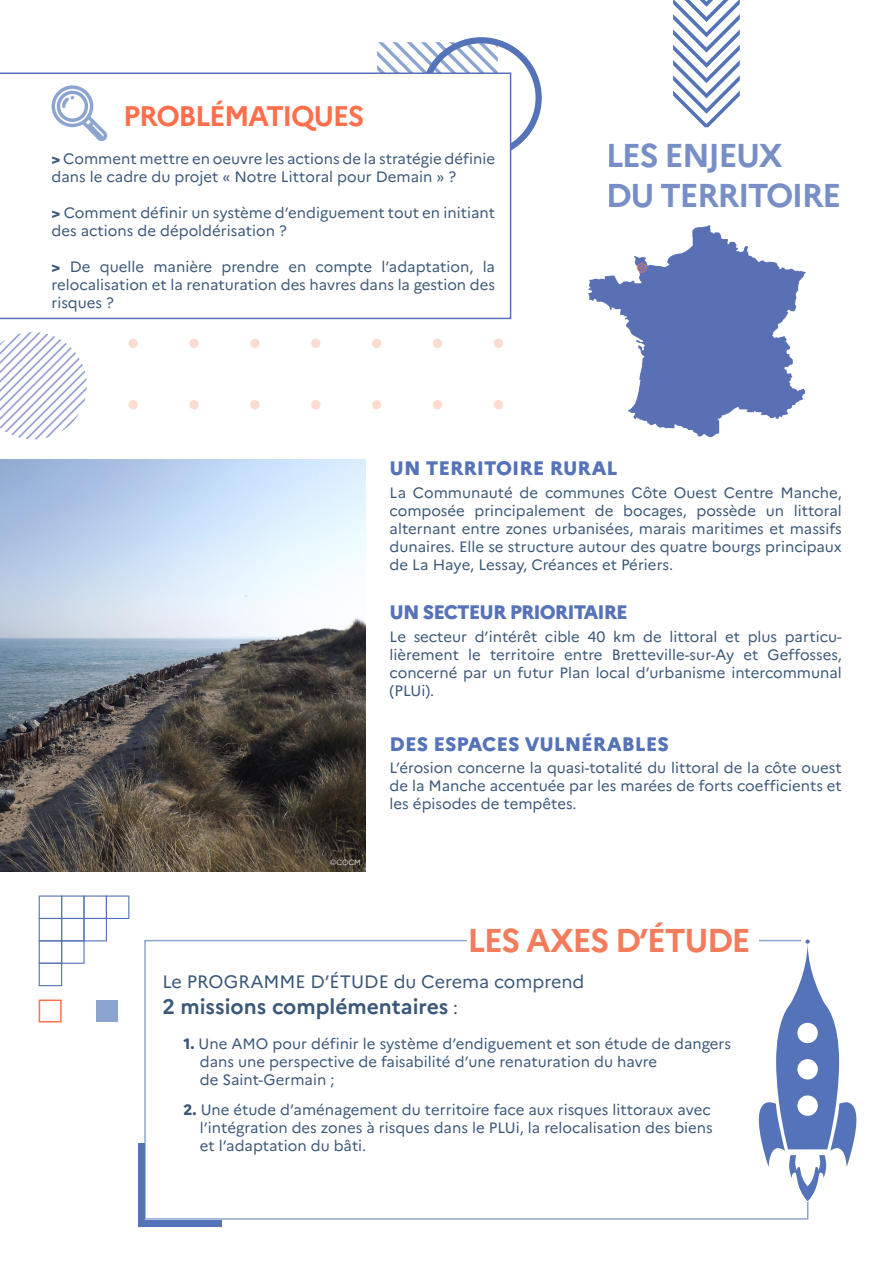
<style>
.page{position:relative;width:893px;height:1263px;background:#fff}
.page>*{position:absolute;margin:0;border:0;box-sizing:border-box;transform-origin:0 0}
.t1{font:700 33px/39.6px "Marianne";letter-spacing:-.05em;color:#5673b8}
.t2{font:700 33px "Marianne";letter-spacing:-.05em;color:#f37c5d}
.t3{font:700 28.35px "Marianne";letter-spacing:-.05em;color:#ff6f4c}
.t4{font:700 21px "Marianne";color:#3b5879}
.t5{font:800 19.5px "Marianne";color:#5673b8}
.t6{font:800 19.5px "Marianne";letter-spacing:-.04em;color:#5673b8}
.t7{font:800 19.5px "Marianne";color:#5573b8}
.t8{font:18px "Marianne";color:#3b5879}
.t9{font:15px/18px "Marianne";color:#3b5879;text-align:justify}
.t10{font:300 7.5px "Marianne";color:#fff}
.s1{font-weight:800}
.s2{font-weight:400;font-size:18px}
</style>
<div class="page">
<svg style="left:377px;top:37px;width:165px;height:121px"></svg>
<svg style="left:0;top:72px;width:511px;height:247px"></svg>
<img style="left:588px;top:225px;width:218px;height:213px">
<svg style="left:636px;top:262px;width:11px;height:11px"></svg>
<svg style="left:52px;top:85px;width:56px;height:56px"></svg>
<svg style="left:673px;top:0;width:67px;height:127px"></svg>
<img style="left:0;top:460px;width:366px;height:412px">
<div style="left:128px;top:400px;width:10px;height:9px;background:#fcdcd0;border-radius:50%"></div>
<div style="left:128px;top:339px;width:10px;height:9px;background:#fcdcd0;border-radius:50%"></div>
<div style="left:189px;top:400px;width:10px;height:9px;background:#fcdcd0;border-radius:50%"></div>
<div style="left:189px;top:339px;width:10px;height:9px;background:#fcdcd0;border-radius:50%"></div>
<div style="left:250px;top:400px;width:10px;height:9px;background:#fcdcd0;border-radius:50%"></div>
<div style="left:250px;top:339px;width:10px;height:9px;background:#fcdcd0;border-radius:50%"></div>
<div style="left:311px;top:400px;width:9px;height:9px;background:#fcdcd0;border-radius:50%"></div>
<div style="left:311px;top:339px;width:9px;height:9px;background:#fcdcd0;border-radius:50%"></div>
<div style="left:372px;top:400px;width:9px;height:9px;background:#fcdcd0;border-radius:50%"></div>
<div style="left:372px;top:339px;width:9px;height:9px;background:#fcdcd0;border-radius:50%"></div>
<div style="left:433px;top:400px;width:9px;height:9px;background:#fcdcd0;border-radius:50%"></div>
<div style="left:433px;top:339px;width:9px;height:9px;background:#fcdcd0;border-radius:50%"></div>
<div style="left:494px;top:400px;width:9px;height:9px;background:#fcdcd0;border-radius:50%"></div>
<div style="left:494px;top:339px;width:9px;height:9px;background:#fcdcd0;border-radius:50%"></div>
<svg style="left:0;top:332px;width:87px;height:107px"></svg>
<div style="left:144px;top:940px;width:664px;height:279px;background:#fff;border:2px solid #8da6d0"></div>
<div style="left:138px;top:1143px;width:7px;height:84px;background:#5573b8"></div>
<div style="left:138px;top:1220px;width:83px;height:7px;background:#5573b8"></div>
<div style="left:467px;top:918px;width:292px;height:45px;background:#fff"></div>
<svg style="left:758px;top:939px;width:99px;height:262px"></svg>
<svg style="left:39px;top:895px;width:90px;height:91px"></svg>
<div style="left:96px;top:1000px;width:22px;height:22px;background:#8ca5d0"></div>
<div style="left:39px;top:999px;width:23px;height:23px;border:2px solid #ff6f4c"></div>
<hr style="left:892px;top:1012px;width:1px;height:56px;background:#5573b8">
<p class="t3" style="left:123px;top:99px;width:243px">PROBLÉMATIQUES</p>
<p class="t9" style="left:52px;top:149px;width:445px"><span class="s1">&gt;</span> Comment mettre en oeuvre les actions de la stratégie définie dans le cadre du projet « Notre Littoral pour Demain » ?</p>
<p class="t9" style="left:52px;top:203px;width:445px"><span class="s1">&gt;</span> Comment définir un système d’endiguement tout en initiant des actions de dépoldérisation ?</p>
<p class="t9" style="left:52px;top:257px;width:445px"><span class="s1">&gt;</span> De quelle manière prendre en compte l’adaptation, la relocalisation et la renaturation des havres dans la gestion des risques ?</p>
<h1 class="t1" style="left:606px;top:135px;width:237px">LES ENJEUX<br>DU TERRITOIRE</h1>
<p class="t10" style="left:330px;top:857px;width:32px">©COCM</p>
<p class="t7" style="left:390px;top:456px;width:229px">UN TERRITOIRE RURAL</p>
<p class="t9" style="left:390px;top:483px;width:454px">La Communauté de communes Côte Ouest Centre Manche, composée principalement de bocages, possède un littoral alternant entre zones urbanisées, marais maritimes et massifs dunaires. Elle se structure autour des quatre bourgs principaux de La Haye, Lessay, Créances et Périers.</p>
<p class="t6" style="left:390px;top:601px;width:240px">UN SECTEUR PRIORITAIRE</p>
<p class="t9" style="left:390px;top:627px;width:454px">Le secteur d’intérêt cible 40 km de littoral et plus particu&shy;lièrement le territoire entre Bretteville-sur-Ay et Geffosses, concerné par un futur Plan local d’urbanisme intercommunal (PLUi).</p>
<p class="t5" style="left:390px;top:732px;width:281px">DES ESPACES VULNÉRABLES</p>
<p class="t9" style="left:390px;top:759px;width:454px">L’érosion concerne la quasi-totalité du littoral de la côte ouest de la Manche accentuée par les marées de forts coefficients et les épisodes de tempêtes.</p>
<p class="t2" style="left:467px;top:920px;width:285px">LES AXES D’ÉTUDE</p>
<p class="t8" style="left:162px;top:971px;width:424px">Le PROGRAMME D’ÉTUDE du Cerema comprend</p>
<p class="t4" style="left:162px;top:993px;width:297px">2 missions complémentaires <span class="s2">:</span></p>
<p class="t9" style="left:200px;top:1034px;width:533px;text-align:left;text-indent:-16px"><span class="s1">1.</span> Une AMO pour définir le système d’endiguement et son étude de dangers dans une perspective de faisabilité d’une renaturation du havre<br>de Saint-Germain ;</p>
<p class="t9" style="left:200px;top:1101px;width:515px;text-align:left;text-indent:-16px"><span class="s1">2.</span> Une étude d’aménagement du territoire face aux risques littoraux avec l’intégration des zones à risques dans le PLUi, la relocalisation des biens et l’adaptation du bâti.</p>
</div>
